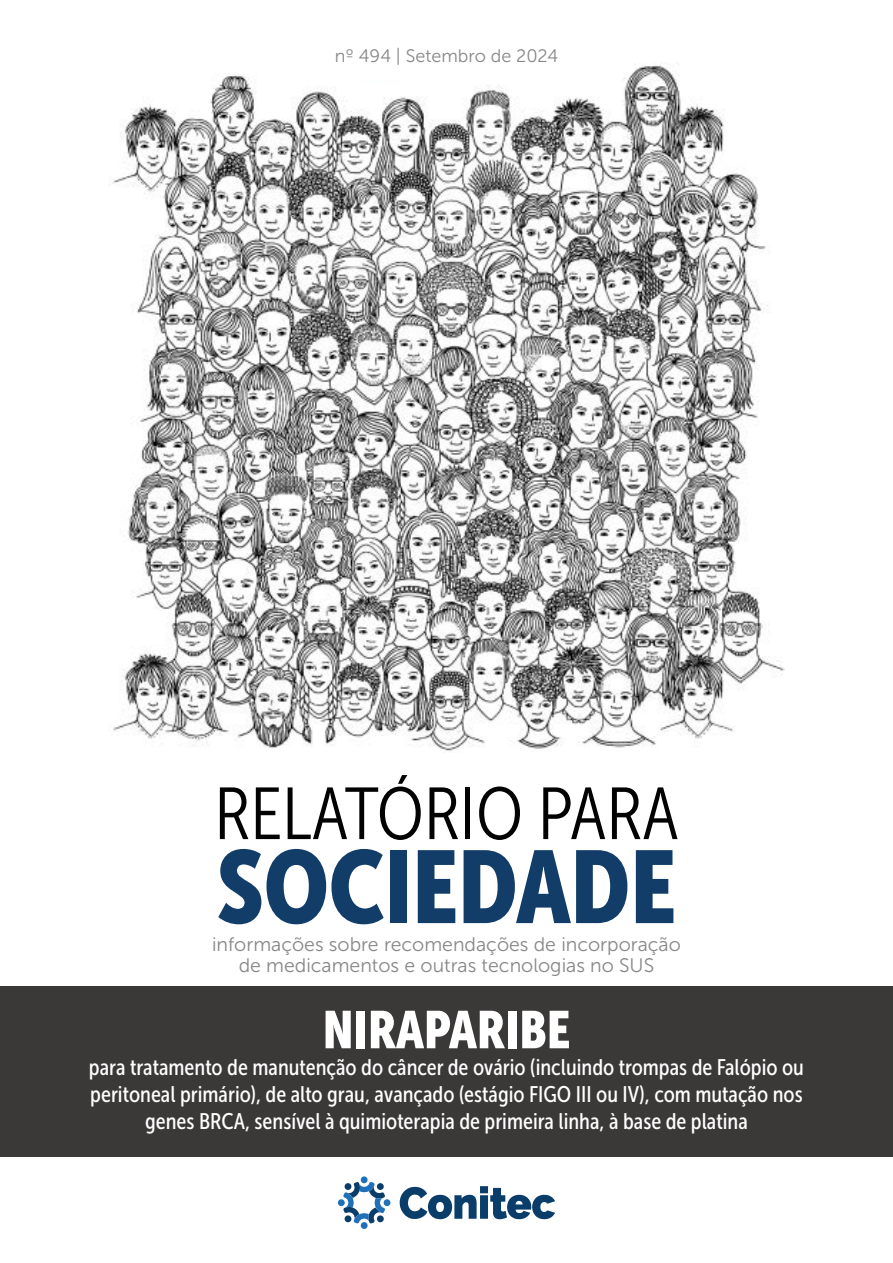
<style>
.page{position:relative;width:893px;height:1263px;background:#fff}
.page>*{position:absolute;margin:0;border:0;box-sizing:border-box;transform-origin:0 0}
.t1{font:102px "Museo Sans Cond 900";color:#123d68}
.t2{font:73.5px "Museo Sans Cond 300";color:#020203}
.t3{font:52.5px "Museo Sans Cond 900";color:#fff}
.t4{font:22.5px/27px "Museo Sans Cond 500";color:#fff;text-align:center}
.t5{font:19.5px/21px "Museo Sans 300";color:#878787;text-align:center}
.t6{font:18px "Museo Sans 300";color:#878787}
</style>
<div class="page">
<img style="left:108px;top:62px;width:677px;height:689px">
<div style="left:271px;top:39px;width:336px;height:41px;background:#fff"></div>
<svg style="left:400px;top:1186px;width:155px;height:33px"></svg>
<div style="left:361px;top:1176px;width:7px;height:7px;background:#1f70b8;border-radius:50%"></div>
<div style="left:384px;top:1199px;width:6px;height:7px;background:#1f70b8;border-radius:50%"></div>
<div style="left:338px;top:1199px;width:7px;height:7px;background:#1f70b8;border-radius:50%"></div>
<div style="left:361px;top:1222px;width:7px;height:7px;background:#1f70b8;border-radius:50%"></div>
<svg style="left:343px;top:1182px;width:42px;height:41px"></svg>
<div style="left:0;top:986px;width:893px;height:171px;background:#3b3838"></div>
<p class="t6" style="left:335px;top:46px;width:225px">nº 494 | Setembro de 2024</p>
<h2 class="t2" style="left:214px;top:774px;width:466px">RELATÓRIO PARA</h2>
<h1 class="t1" style="left:217px;top:829px;width:461px">SOCIEDADE</h1>
<p class="t5" style="left:212px;top:934px;width:470px">informações sobre recomendações de incorporação de medicamentos e outras tecnologias no SUS</p>
<h3 class="t3" style="left:323px;top:1000px;width:249px">NIRAPARIBE</h3>
<p class="t4" style="left:89px;top:1054px;width:716px">para tratamento de manutenção do câncer de ovário (incluindo trompas de Falópio ou peritoneal primário), de alto grau, avançado (estágio FIGO III ou IV), com mutação nos genes BRCA, sensível à quimioterapia de primeira linha, à base de platina</p>
</div>
